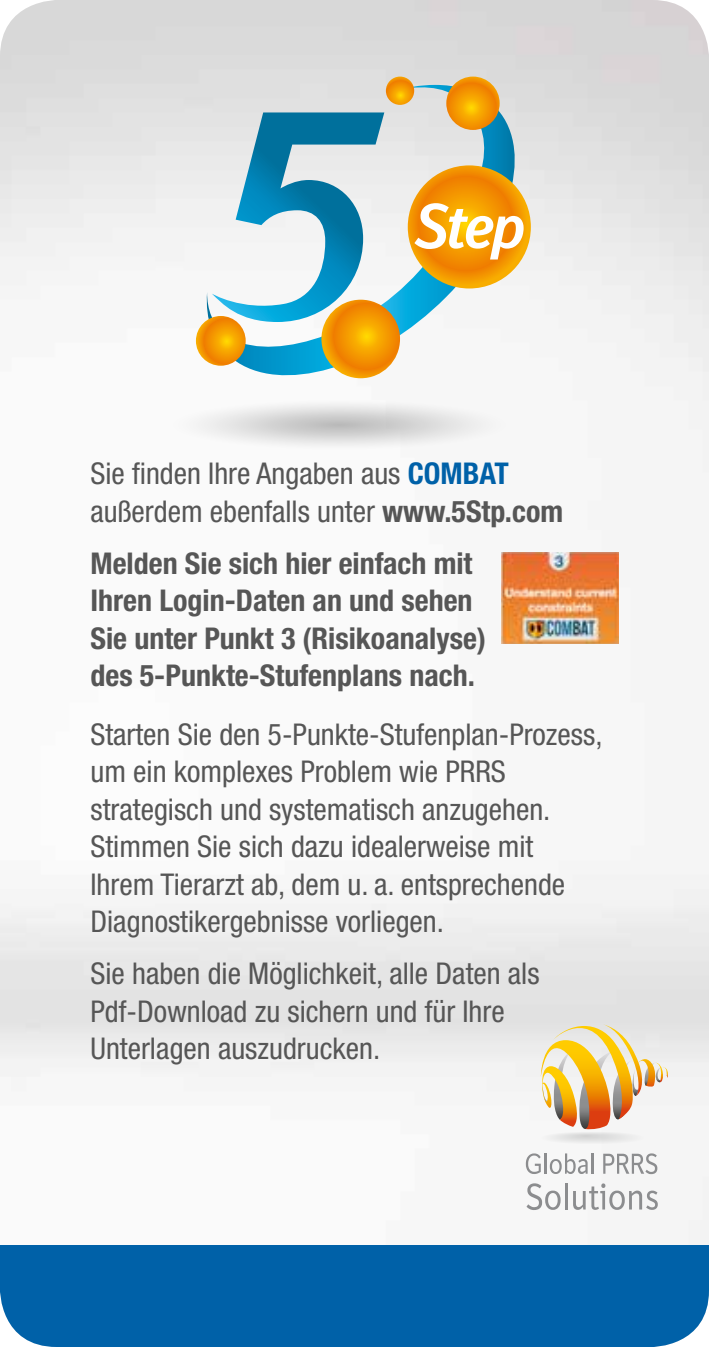
<style>
.page{position:relative;width:709px;height:1347px;background:#fff}
.page>*{position:absolute;margin:0;border:0;box-sizing:border-box;transform-origin:0 0}
.t1{font:italic 700 60.5px "BI Sans CE";color:#fff}
.t2{font:condensed 30px/37.5px "Helvetica Neue LT Std";color:#565656}
.t3{font:700 condensed 30px/37.5px "Helvetica Neue LT Std";color:#565656}
.s1{font-weight:700;color:#0061a8}
.s2{font-weight:700}
</style>
<div class="page">
<img style="left:0;top:0;width:709px;height:1245px">
<div style="left:0;top:1245px;width:709px;height:101px;background:#0061a8"></div>
<svg style="left:205px;top:84px;width:331px;height:312px"></svg>
<svg style="left:196px;top:316px;width:50px;height:50px"></svg>
<svg style="left:321px;top:300px;width:79px;height:78px"></svg>
<svg style="left:446px;top:77px;width:53px;height:53px"></svg>
<svg style="left:386px;top:77px;width:28px;height:28px"></svg>
<svg style="left:408px;top:165px;width:123px;height:123px"></svg>
<svg style="left:157px;top:397px;width:364px;height:54px"></svg>
<svg style="left:540px;top:1003px;width:128px;height:141px"></svg>
<svg style="left:526px;top:1153px;width:15px;height:21px"></svg>
<hr style="left:544px;top:1153px;width:2px;height:20px;background:#8c8d8f">
<svg style="left:550px;top:1153px;width:37px;height:21px"></svg>
<hr style="left:591px;top:1153px;width:3px;height:20px;background:#8c8d8f">
<svg style="left:603px;top:1153px;width:54px;height:21px"></svg>
<svg style="left:526px;top:1183px;width:34px;height:27px"></svg>
<hr style="left:565px;top:1183px;width:2px;height:26px;background:#8c8d8f">
<svg style="left:573px;top:1183px;width:84px;height:26px"></svg>
<img style="left:502px;top:553px;width:116px;height:90px">
<h1 class="t1" style="left:415px;top:191px;width:112px">Step</h1>
<p class="t2" style="left:90px;top:455px;width:474px">Sie finden Ihre Angaben aus <span class="s1">COMBAT </span>außerdem ebenfalls unter <span class="s2">www.5Stp.com</span></p>
<p class="t3" style="left:90px;top:544px;width:397px">Melden Sie sich hier einfach mit<br>Ihren Login-Daten an und sehen<br>Sie unter Punkt 3 (Risikoanalyse) des 5-Punkte-Stufenplans nach.</p>
<p class="t2" style="left:90px;top:715px;width:513px">Starten Sie den 5-Punkte-Stufenplan-Prozess, um ein komplexes Problem wie PRRS strategisch und systematisch anzugehen.<br>Stimmen Sie sich dazu idealerweise mit Ihrem Tierarzt ab, dem u. a. entsprechende Diagnostikergebnisse vorliegen.</p>
<p class="t2" style="left:90px;top:954px;width:450px">Sie haben die Möglichkeit, alle Daten als<br>Pdf-Download zu sichern und für Ihre<br>Unterlagen auszudrucken.</p>
</div>
